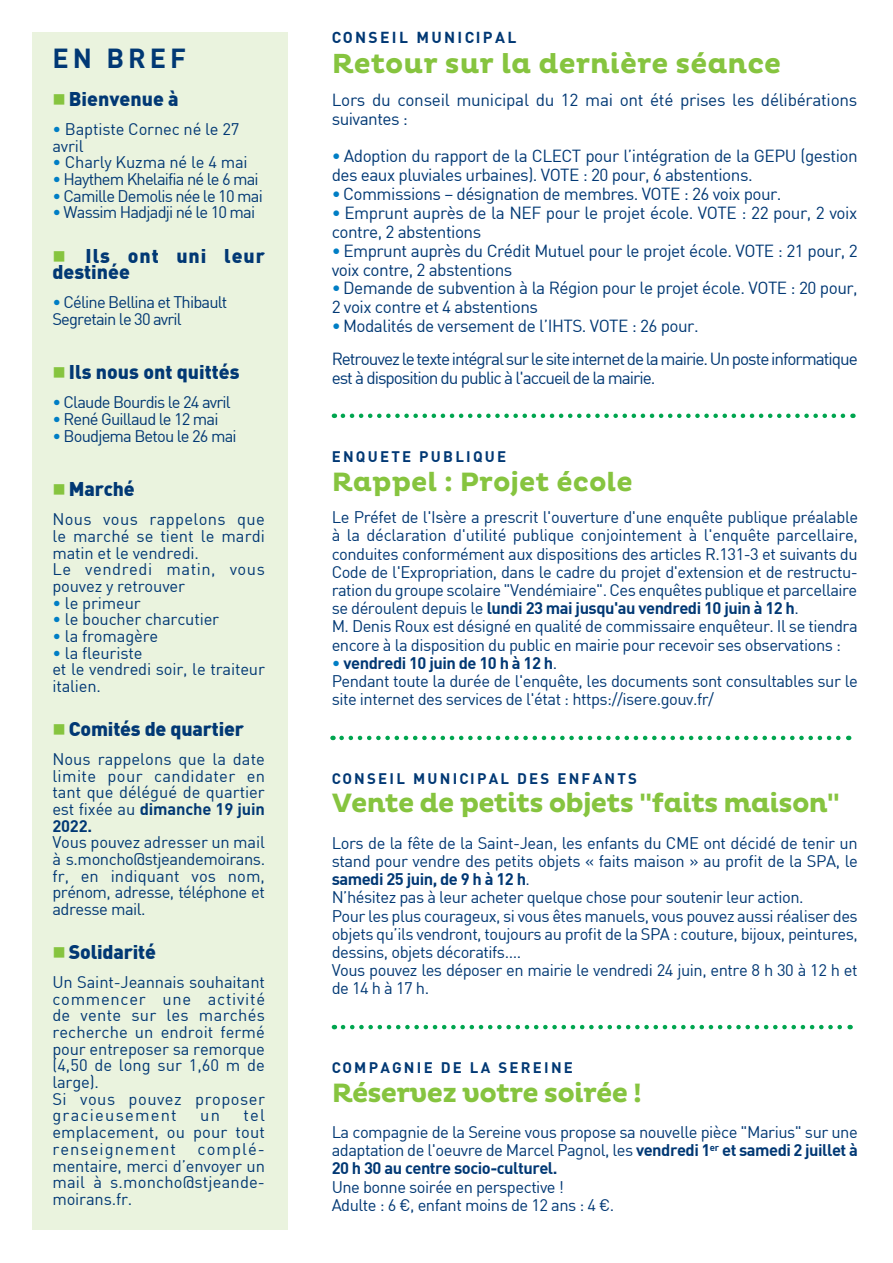
<style>
.page{position:relative;width:893px;height:1263px;background:#fff}
.page>*{position:absolute;margin:0;border:0;box-sizing:border-box;transform-origin:0 0}
.t1{font:700 28.05px "Pluto";color:#86c43f}
.t2{font:700 27px "Pluto";letter-spacing:-.03em;color:#86c43f}
.t3{font:700 27px "Pluto";color:#86c43f}
.t4{font:700 27px "DIN";letter-spacing:.15em;color:#013874}
.t5{font:900 19.5px "DIN";color:#013874}
.t6{font:900 19.5px/16.6px "DIN";letter-spacing:.045em;color:#013874}
.t7{font:17.1px/18.9px "DIN";letter-spacing:-.03em;color:#013874}
.t8{font:17.1px/18.9px "DIN";letter-spacing:-.06em;color:#013874}
.t9{font:16.5px/16.6px "DIN";letter-spacing:-.03em;color:#013874;text-align:justify}
.t10{font:16.5px/16.6px "DIN";letter-spacing:-.05em;color:#013874}
.t11{font:16.5px/16.6px "DIN";letter-spacing:-.01em;color:#013874}
.t12{font:16.5px/16.6px "DIN";letter-spacing:.035em;color:#013874}
.t13{font:16.5px/16.6px "DIN";letter-spacing:.03em;color:#013874}
.t14{font:700 16.5px "DIN";letter-spacing:-.03em;color:#013874}
.t15{font:700 15.6px "DIN";letter-spacing:.15em;color:#013874}
.t16{font:700 15px "DIN";letter-spacing:.15em;color:#013874}
.s1{color:#86c43f}
.s2{color:#007ec5}
.s3{font-weight:700}
.s4{font-weight:400;color:#007ec5}
.s5{font-weight:400}
</style>
<div class="page">
<div style="left:32px;top:32px;width:255px;height:1198px;background:#eaf3de"></div>
<svg style="left:343px;top:414px;width:510px;height:4px"></svg>
<svg style="left:342px;top:736px;width:507px;height:4px"></svg>
<svg style="left:343px;top:1025px;width:508px;height:4px"></svg>
<p class="t4" style="left:52px;top:41px;width:135px">EN BREF</p>
<p class="t5" style="left:52px;top:86px;width:128px"><span class="s1">■</span> Bienvenue à</p>
<p class="t11" style="left:52px;top:120px;width:189px"><span class="s2">•</span> Baptiste Cornec né le 27 avril</p>
<p class="t11" style="left:52px;top:154px;width:197px"><span class="s2">•</span> Charly Kuzma né le 4 mai</p>
<p class="t10" style="left:52px;top:171px;width:208px"><span class="s2">•</span> Haythem Khelaifia né le 6 mai</p>
<p class="t10" style="left:52px;top:187px;width:212px"><span class="s2">•</span> Camille Demolis née le 10 mai</p>
<p class="t10" style="left:52px;top:204px;width:204px"><span class="s2">•</span> Wassim Hadjadji né le 10 mai</p>
<p class="t6" style="left:52px;top:246px;width:214px"><span class="s1">■</span> Ils ont uni leur destinée</p>
<p class="t10" style="left:52px;top:293px;width:177px"><span class="s2">•</span> Céline Bellina et Thibault<br>Segretain le 30 avril</p>
<p class="t5" style="left:52px;top:359px;width:189px"><span class="s1">■</span> Ils nous ont quittés</p>
<p class="t10" style="left:52px;top:394px;width:180px"><span class="s2">•</span> Claude Bourdis le 24 avril</p>
<p class="t10" style="left:52px;top:410px;width:168px"><span class="s2">•</span> René Guillaud le 12 mai</p>
<p class="t10" style="left:52px;top:427px;width:186px"><span class="s2">•</span> Boudjema Betou le 26 mai</p>
<p class="t5" style="left:52px;top:476px;width:84px"><span class="s1">■</span> Marché</p>
<p class="t9" style="left:52px;top:511px;width:214px">Nous vous rappelons que le marché se tient le mardi matin et le vendredi.</p>
<p class="t12" style="left:52px;top:561px;width:214px">Le vendredi matin, vous pouvez y retrouver</p>
<p class="t11" style="left:52px;top:594px;width:90px"><span class="s2">•</span> le primeur</p>
<p class="t11" style="left:52px;top:611px;width:168px"><span class="s2">•</span> le boucher charcutier</p>
<p class="t11" style="left:52px;top:627px;width:107px"><span class="s2">•</span> la fromagère</p>
<p class="t11" style="left:52px;top:644px;width:92px"><span class="s2">•</span> la fleuriste</p>
<p class="t11" style="left:52px;top:661px;width:214px">et le vendredi soir, le traiteur italien.</p>
<p class="t5" style="left:52px;top:716px;width:193px"><span class="s1">■</span> Comités de quartier</p>
<p class="t9" style="left:52px;top:750px;width:214px">Nous rappelons que la date limite pour candidater en tant que délégué de quartier est fixée au <span class="s3">dimanche 19 juin 2022.</span></p>
<p class="t9" style="left:52px;top:834px;width:214px">Vous pouvez adresser un mail à s.moncho@stjeandemoirans. fr, en indiquant vos nom, prénom, adresse, téléphone et adresse mail.</p>
<p class="t5" style="left:52px;top:939px;width:105px"><span class="s1">■</span> Solidarité</p>
<p class="t9" style="left:52px;top:973px;width:214px">Un Saint-Jeannais souhaitant commencer une activité de vente sur les marchés recherche un endroit fermé pour entreposer sa remorque (4,50 de long sur 1,60 m de large).</p>
<p class="t13" style="left:52px;top:1090px;width:214px">Si vous pouvez proposer gracieusement</p>
<p class="t9" style="left:52px;top:1107px;width:214px;text-indent:191px">tel emplacement, ou pour tout renseignement</p>
<p class="t9" style="left:200px;top:1107px;width:21px">un</p>
<p class="t9" style="left:52px;top:1140px;width:214px;text-indent:145px">complé&shy;mentaire, merci d’envoyer un mail à s.moncho@stjeande&shy;moirans.fr.</p>
<p class="t15" style="left:332px;top:28px;width:186px">CONSEIL MUNICIPAL</p>
<p class="t1" style="left:332px;top:48px;width:451px">Retour sur la dernière séance</p>
<p class="t7" style="left:332px;top:90px;width:527px">Lors du conseil municipal du 12 mai ont été prises les délibérations suivantes :</p>
<p class="t7" style="left:332px;top:146px;width:528px"><span class="s2">•</span> Adoption du rapport de la CLECT pour l’intégration de la GEPU (gestion des eaux pluviales urbaines). VOTE : 20 pour, 6 abstentions.</p>
<p class="t7" style="left:332px;top:184px;width:451px"><span class="s2">•</span> Commissions – désignation de membres. VOTE : 26 voix pour.</p>
<p class="t7" style="left:332px;top:203px;width:527px"><span class="s2">•</span> Emprunt auprès de la NEF pour le projet école. VOTE : 22 pour, 2 voix contre, 2 abstentions</p>
<p class="t7" style="left:332px;top:241px;width:528px"><span class="s2">•</span> Emprunt auprès du Crédit Mutuel pour le projet école. VOTE : 21 pour, 2 voix contre, 2 abstentions</p>
<p class="t7" style="left:332px;top:278px;width:528px"><span class="s2">•</span> Demande de subvention à la Région pour le projet école. VOTE : 20 pour,<br>2 voix contre et 4 abstentions</p>
<p class="t7" style="left:332px;top:316px;width:368px"><span class="s2">•</span> Modalités de versement de l’IHTS. VOTE : 26 pour.</p>
<p class="t8" style="left:332px;top:349px;width:528px">Retrouvez le texte intégral sur le site internet de la mairie. Un poste informatique est à disposition du public à l'accueil de la mairie.</p>
<p class="t16" style="left:332px;top:447px;width:176px">ENQUETE PUBLIQUE</p>
<p class="t3" style="left:332px;top:466px;width:302px">Rappel : Projet école</p>
<p class="t9" style="left:332px;top:508px;width:528px;line-height:18.1px">Le Préfet de l'Isère a prescrit l'ouverture d'une enquête publique préalable à la déclaration d'utilité publique conjointement à l'enquête parcellaire, conduites conformément aux dispositions des articles R.131-3 et suivants du Code de l'Expropriation, dans le cadre du projet d'extension et de restructu&shy;ration du groupe scolaire "Vendémiaire". Ces enquêtes publique et parcellaire se déroulent depuis le <span class="s3">lundi 23 mai jusqu'au vendredi 10 juin à 12 h</span>.</p>
<p class="t9" style="left:332px;top:617px;width:528px;line-height:18.1px">M. Denis Roux est désigné en qualité de commissaire enquêteur. Il se tiendra encore à la disposition du public en mairie pour recevoir ses observations :</p>
<p class="t14" style="left:332px;top:652px;width:227px"><span class="s4">•</span> vendredi 10 juin de 10 h à 12 h<span class="s5">.</span></p>
<p class="t9" style="left:332px;top:671px;width:528px;line-height:18.1px">Pendant toute la durée de l'enquête, les documents sont consultables sur le site internet des services de l'état : https://isere.gouv.fr/</p>
<p class="t16" style="left:332px;top:768px;width:307px">CONSEIL MUNICIPAL DES ENFANTS</p>
<p class="t2" style="left:332px;top:788px;width:510px">Vente de petits objets "faits maison"</p>
<p class="t9" style="left:332px;top:833px;width:528px;line-height:18.1px">Lors de la fête de la Saint-Jean, les enfants du CME ont décidé de tenir un stand pour vendre des petits objets « faits maison » au profit de la SPA, le <span class="s3">samedi 25 juin, de 9 h à 12 h</span>.</p>
<p class="t9" style="left:332px;top:889px;width:473px">N’hésitez pas à leur acheter quelque chose pour soutenir leur action.</p>
<p class="t9" style="left:332px;top:906px;width:528px;line-height:18.1px">Pour les plus courageux, si vous êtes manuels, vous pouvez aussi réaliser des objets qu’ils vendront, toujours au profit de la SPA : couture, bijoux, peintures, dessins, objets décoratifs….</p>
<p class="t9" style="left:332px;top:961px;width:527px;line-height:18.1px">Vous pouvez les déposer en mairie le vendredi 24 juin, entre 8 h 30 à 12 h et de 14 h à 17 h.</p>
<p class="t16" style="left:332px;top:1058px;width:243px">COMPAGNIE DE LA SEREINE</p>
<p class="t2" style="left:332px;top:1077px;width:312px">Réservez votre soirée !</p>
<p class="t9" style="left:332px;top:1123px;width:528px;line-height:18.1px">La compagnie de la Sereine vous propose sa nouvelle pièce "Marius" sur une adaptation de l'oeuvre de Marcel Pagnol, les <span class="s3">vendredi 1</span><sup>er</sup> <span class="s3">et samedi 2 juillet à 20 h 30 au centre socio-culturel.</span></p>
<p class="t9" style="left:332px;top:1178px;width:234px">Une bonne soirée en perspective !</p>
<p class="t9" style="left:332px;top:1196px;width:284px">Adulte : 6 €, enfant moins de 12 ans : 4 €.</p>
</div>
